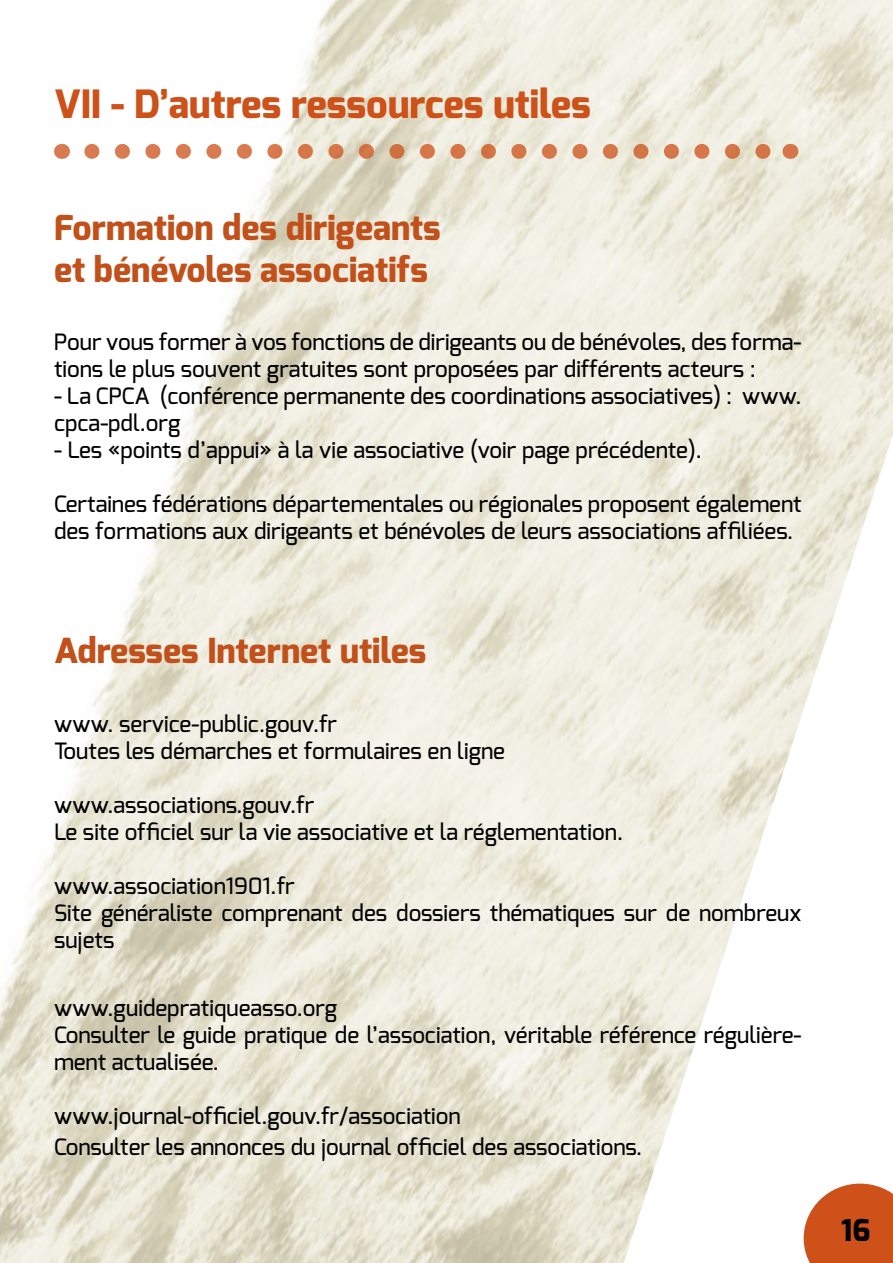
<style>
.page{position:relative;width:893px;height:1263px;background:#fff}
.page>*{position:absolute;margin:0;border:0;box-sizing:border-box;transform-origin:0 0}
.t1{font:800 39px "Exo";color:#cd5118}
.t2{font:800 34.5px/41.4px "Exo";color:#c2501b}
.t3{font:800 30px "Exo";color:#000}
.t4{font:500 22.5px/27px "Exo";color:#000}
</style>
<div class="page">
<img style="left:0;top:0;width:893px;height:1263px">
<svg style="left:92px;top:144px;width:683px;height:15px"></svg>
<svg style="left:62px;top:144px;width:1px;height:15px"></svg>
<svg style="left:790px;top:144px;width:1px;height:15px"></svg>
<svg style="left:804px;top:1183px;width:89px;height:80px;background:#d26533"></svg>
<h1 class="t1" style="left:54px;top:79px;width:539px">VII - D’autres ressources utiles</h1>
<h2 class="t2" style="left:54px;top:207px;width:388px">Formation des dirigeants et bénévoles associatifs</h2>
<p class="t4" style="left:54px;top:328px;width:749px">Pour vous former à vos fonctions de dirigeants ou de bénévoles, des forma&shy;tions le plus souvent gratuites sont proposées par différents acteurs :</p>
<p class="t4" style="left:54px;top:382px;width:749px">- La CPCA (conférence permanente des coordinations associatives) : www. cpca-pdl.org</p>
<p class="t4" style="left:54px;top:436px;width:649px">- Les «points d’appui» à la vie associative (voir page précédente).</p>
<p class="t4" style="left:54px;top:490px;width:749px">Certaines fédérations départementales ou régionales proposent également des formations aux dirigeants et bénévoles de leurs associations affiliées.</p>
<h2 class="t2" style="left:54px;top:630px;width:374px">Adresses Internet utiles</h2>
<p class="t4" style="left:54px;top:710px;width:453px">www. service-public.gouv.fr<br>Toutes les démarches et formulaires en ligne</p>
<p class="t4" style="left:54px;top:791px;width:571px">www.associations.gouv.fr<br>Le site officiel sur la vie associative et la réglementation.</p>
<p class="t4" style="left:54px;top:872px;width:749px">www.association1901.fr<br>Site généraliste comprenant des dossiers thématiques sur de nombreux sujets</p>
<p class="t4" style="left:54px;top:994px;width:749px">www.guidepratiqueasso.org<br>Consulter le guide pratique de l’association, véritable référence régulière&shy;ment actualisée.</p>
<p class="t4" style="left:54px;top:1102px;width:408px">www.journal-officiel.gouv.fr/association</p>
<p class="t4" style="left:54px;top:1134px;width:590px">Consulter les annonces du journal officiel des associations.</p>
<h3 class="t3" style="left:841px;top:1211px;width:31px">16</h3>
</div>
